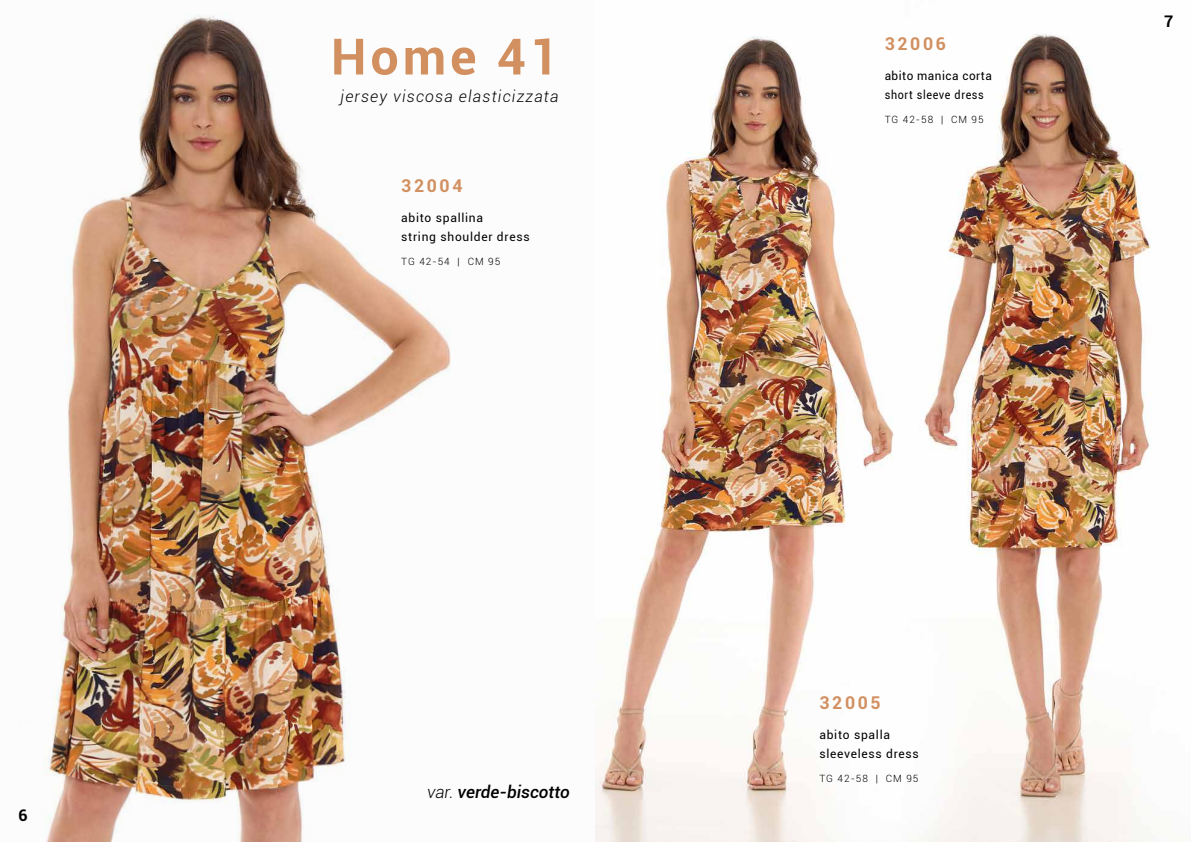
<style>
.page{position:relative;width:1191px;height:842px;background:#fff}
.page>*{position:absolute;margin:0;border:0;box-sizing:border-box;transform-origin:0 0}
.t1{font:700 50.2px "Roboto";letter-spacing:.08em;color:#d29060}
.t2{font:700 17.7px "Roboto";letter-spacing:.15em;color:#d29060}
.t3{font:italic 500 17.1px "Roboto";color:#000}
.t4{font:italic 300 16px "Roboto";letter-spacing:.075em;color:#000}
.t5{font:700 16px "Roboto";color:#000}
.t6{font:12px/19px "Roboto";letter-spacing:.06em;color:#000}
.t7{font:300 10px "Roboto";letter-spacing:.1em;color:#000}
.s1{font-weight:300}
</style>
<div class="page">
<img style="left:44px;top:14px;width:850px;height:828px">
<img style="left:910px;top:33px;width:241px;height:809px">
<h3 class="t5" style="left:18px;top:804px;width:11px">6</h3>
<h1 class="t1" style="left:331px;top:21px;width:229px">Home 41</h1>
<h3 class="t4" style="left:340px;top:86px;width:220px">jersey viscosa elasticizzata</h3>
<h2 class="t2" style="left:401px;top:173px;width:63px">32004</h2>
<p class="t6" style="left:401px;top:207px;width:130px">abito spallina<br>string shoulder dress</p>
<p class="t7" style="left:401px;top:254px;width:100px">TG 42-54 | CM 95</p>
<h3 class="t3" style="left:427px;top:780px;width:144px"><span class="s1">var.</span> verde-biscotto</h3>
<h2 class="t2" style="left:884px;top:31px;width:63px">32006</h2>
<p class="t6" style="left:884px;top:66px;width:109px">abito manica corta short sleeve dress</p>
<p class="t7" style="left:884px;top:112px;width:100px">TG 42-58 | CM 95</p>
<h3 class="t5" style="left:1164px;top:10px;width:11px">7</h3>
<h2 class="t2" style="left:819px;top:690px;width:63px">32005</h2>
<p class="t6" style="left:819px;top:725px;width:101px">abito spalla sleeveless dress</p>
<p class="t7" style="left:819px;top:771px;width:100px">TG 42-58 | CM 95</p>
</div>
